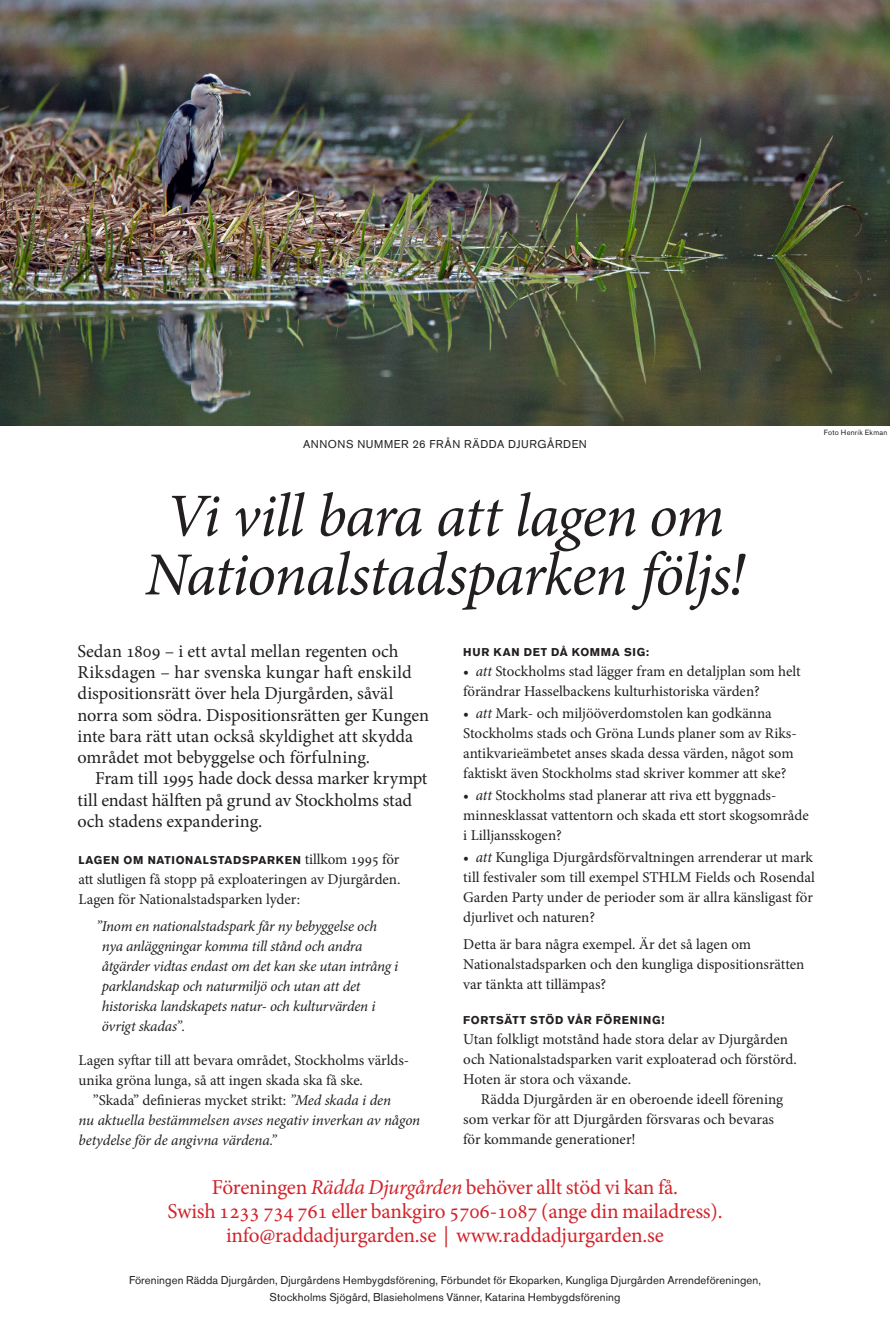
<style>
.page{position:relative;width:890px;height:1319px;background:#fff}
.page>*{position:absolute;margin:0;border:0;box-sizing:border-box;transform-origin:0 0}
.t1{font:italic 61.25px/58.8px "Minion Pro";letter-spacing:-.025em;color:#231f20;text-align:center}
.t2{font:21.25px/23.8px "Minion Pro";letter-spacing:-.01em;color:#d1232a;text-align:center}
.t3{font:18.25px/21.2px "Minion Pro";letter-spacing:-.005em;color:#231f20}
.t4{font:15px/20px "Minion Pro";letter-spacing:-.005em;color:#231f20}
.t5{font:italic 15px/20px "Minion Pro";letter-spacing:-.015em;color:#231f20}
.t6{font:11.25px/16.2px "Akzidenz Grotesk BQ";letter-spacing:.01em;color:#231f20;text-align:center}
.t7{font:700 11.25px "Akzidenz Grotesk BQ";letter-spacing:.06em;color:#231f20}
.t8{font:11.25px "Akzidenz Grotesk BQ";letter-spacing:.05em;color:#231f20}
.t9{font:7.5px "Akzidenz Grotesk BQ";letter-spacing:.03em;color:#231f20}
.s1{font-family:"Minion Pro";font-weight:400;font-size:15px}
.s2{font-style:normal}
.s3{font-style:italic}
</style>
<div class="page">
<img style="left:0;top:0;width:889px;height:425px">
<p class="t8" style="left:303px;top:437px;width:285px">ANNONS NUMMER 26 FRÅN RÄDDA DJURGÅRDEN</p>
<p class="t9" style="left:823px;top:428px;width:65px">Foto Henrik Ekman</p>
<h1 class="t1" style="left:145px;top:486px;width:601px">Vi vill bara att lagen om<br>Nationalstadsparken följs!</h1>
<p class="t3" style="left:77px;top:640px;width:353px">Sedan 1809 – i ett avtal mellan regenten och Riksdagen – har svenska kungar haft enskild dispositionsrätt över hela Djurgården, såväl norra som södra. Dispositionsrätten ger Kungen inte bara rätt utan också skyldighet att skydda området mot bebyggelse och förfulning.</p>
<p class="t3" style="left:77px;top:767px;width:351px;text-indent:18px">Fram till 1995 hade dock dessa marker krympt till endast hälften på grund av Stockholms stad och stadens expandering.</p>
<p class="t7" style="left:78px;top:853px;width:322px">LAGEN OM NATIONALSTADSPARKEN <span class="s1">tillkom 1995 för</span></p>
<p class="t4" style="left:78px;top:869px;width:323px">att slutligen få stopp på exploateringen av Djurgården.<br>Lagen för Nationalstadsparken lyder:</p>
<p class="t5" style="left:102px;top:916px;width:298px;text-indent:-6px">”Inom en nationalstadspark får ny bebyggelse och nya anläggningar komma till stånd och andra åtgärder vidtas endast om det kan ske utan intrång i parklandskap och naturmiljö och utan att det historiska landskapets natur- och kulturvärden i övrigt skadas”.</p>
<p class="t4" style="left:78px;top:1050px;width:330px">Lagen syftar till att bevara området, Stockholms världs&shy;unika gröna lunga, så att ingen skada ska få ske.</p>
<p class="t5" style="left:78px;top:1090px;width:343px;text-indent:14px"><span class="s2">”Skada” definieras mycket strikt:</span> ”Med skada i den<br>nu aktuella bestämmelsen avses negativ inverkan av någon betydelse för de angivna värdena.”</p>
<p class="t7" style="left:463px;top:645px;width:187px">HUR KAN DET DÅ KOMMA SIG:</p>
<p class="t4" style="left:463px;top:661px;width:339px">• <span class="s3">att</span> Stockholms stad lägger fram en detaljplan som helt förändrar Hasselbackens kulturhistoriska värden?</p>
<p class="t4" style="left:463px;top:703px;width:335px">• <span class="s3">att</span> Mark- och miljööverdomstolen kan godkänna Stockholms stads och Gröna Lunds planer som av Riks&shy;antikvarieämbetet anses skada dessa värden, något som faktiskt även Stockholms stad skriver kommer att ske?</p>
<p class="t4" style="left:463px;top:785px;width:347px">• <span class="s3">att</span> Stockholms stad planerar att riva ett byggnads&shy;minnesklassat vattentorn och skada ett stort skogsområde i Lilljansskogen?</p>
<p class="t4" style="left:463px;top:846px;width:353px">• <span class="s3">att</span> Kungliga Djurgårdsförvaltningen arrenderar ut mark till festivaler som till exempel STHLM Fields och Rosendal Garden Party under de perioder som är allra känsligast för djurlivet och naturen?</p>
<p class="t4" style="left:463px;top:933px;width:342px">Detta är bara några exempel. Är det så lagen om<br>Nationalstadsparken och den kungliga dispositionsrätten var tänkta att tillämpas?</p>
<p class="t7" style="left:463px;top:1013px;width:202px">FORTSÄTT STÖD VÅR FÖRENING!</p>
<p class="t4" style="left:463px;top:1029px;width:335px">Utan folkligt motstånd hade stora delar av Djurgården och Nationalstadsparken varit exploaterad och förstörd.<br>Hoten är stora och växande.</p>
<p class="t4" style="left:463px;top:1089px;width:321px;text-indent:18px">Rädda Djurgården är en oberoende ideell förening som verkar för att Djurgården försvaras och bevaras för kommande generationer!</p>
<h2 class="t2" style="left:167px;top:1175px;width:556px">Föreningen <span class="s3">Rädda Djurgården</span> behöver allt stöd vi kan få.<br>Swish 1233 734 761 eller bankgiro 5706-1087 (ange din mailadress). info@raddadjurgarden.se | www.raddadjurgarden.se</h2>
<p class="t6" style="left:129px;top:1271px;width:633px">Föreningen Rädda Djurgården, Djurgårdens Hembygdsförening, Förbundet för Ekoparken, Kungliga Djurgården Arrendeföreningen,<br>Stockholms Sjögård, Blasieholmens Vänner, Katarina Hembygdsförening</p>
</div>
